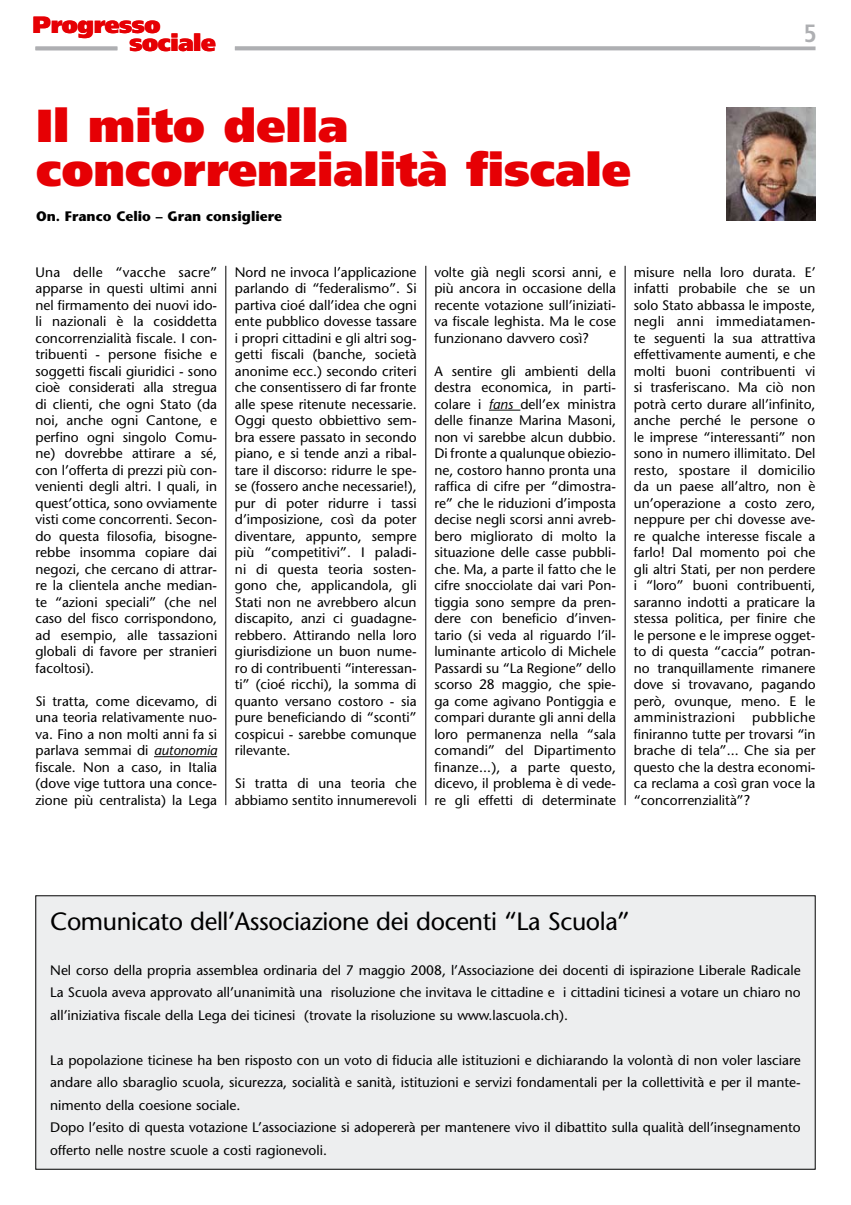
<style>
.page{position:relative;width:851px;height:1205px;background:#fff}
.page>*{position:absolute;margin:0;border:0;box-sizing:border-box;transform-origin:0 0}
.t1{font:900 46.25px/44px "Frutiger";color:#e60004}
.t2{font:25px "Stone Sans";letter-spacing:-.015em;color:#000}
.t3{font:700 condensed 25px "Frutiger";color:#aeafb2}
.t4{font:900 23.5px/17.4px "Frutiger";letter-spacing:-.015em;color:#e60004}
.t5{font:13.75px/16.5px "Stone Sans";color:#000;text-align:justify}
.t6{font:700 13.75px "Stone Sans";color:#000}
.s1{font-style:italic}
</style>
<div class="page">
<svg style="left:235px;top:46px;width:580px;height:4px;background:#b2b3b6"></svg>
<hr style="left:35px;top:47px;width:82px;height:3px;background:#aeafb2">
<img style="left:726px;top:107px;width:89px;height:114px">
<hr style="left:154px;top:756px;width:63px;height:1px;background:#000">
<hr style="left:489px;top:410px;width:31px;height:1px;background:#000">
<hr style="left:225px;top:266px;width:1px;height:539px;background:#000">
<hr style="left:425px;top:266px;width:1px;height:539px;background:#000">
<hr style="left:624px;top:266px;width:1px;height:539px;background:#000">
<div style="left:36px;top:896px;width:779px;height:273px;background:#edeeef"></div>
<h3 class="t4" style="left:129px;top:16px;width:88px;text-indent:-97px">Progresso sociale</h3>
<h2 class="t3" style="left:803px;top:19px;width:15px">5</h2>
<h1 class="t1" style="left:36px;top:103px;width:596px">Il mito della concorrenzialità fiscale</h1>
<p class="t6" style="left:36px;top:208px;width:247px">On. Franco Celio – Gran consigliere</p>
<p class="t5" style="left:35px;top:264px;width:183px">Una delle “vacche sacre” apparse in questi ultimi anni nel firmamento dei nuovi ido&shy;li nazionali è la cosiddetta concorrenzialità fiscale. I con&shy;tribuenti - persone fisiche e soggetti fiscali giuridici - sono cioè considerati alla stregua di clienti, che ogni Stato (da noi, anche ogni Cantone, e perfino ogni singolo Comu&shy;ne) dovrebbe attirare a sé, con l’offerta di prezzi più con&shy;venienti degli altri. I quali, in quest’ottica, sono ovviamente visti come concorrenti. Secon&shy;do questa filosofia, bisogne&shy;rebbe insomma copiare dai negozi, che cercano di attrar&shy;re la clientela anche median&shy;te “azioni speciali” (che nel caso del fisco corrispondono, ad esempio, alle tassazioni globali di favore per stranieri facoltosi).</p>
<p class="t5" style="left:35px;top:693px;width:183px">Si tratta, come dicevamo, di una teoria relativamente nuo&shy;va. Fino a non molti anni fa si parlava semmai di <span class="s1">autonomia </span>fiscale. Non a caso, in Italia (dove vige tuttora una conce&shy;zione più centralista) la Lega</p>
<p class="t5" style="left:235px;top:264px;width:183px">Nord ne invoca l’applicazione parlando di “federalismo”. Si partiva cioé dall’idea che ogni ente pubblico dovesse tassare i propri cittadini e gli altri sog&shy;getti fiscali (banche, società anonime ecc.) secondo criteri che consentissero di far fronte alle spese ritenute necessarie.<br>Oggi questo obbiettivo sem&shy;bra essere passato in secondo piano, e si tende anzi a ribal&shy;tare il discorso: ridurre le spe&shy;se (fossero anche necessarie!), pur di poter ridurre i tassi d’imposizione, così da poter diventare, appunto, sempre più “competitivi”. I paladi&shy;ni di questa teoria sosten&shy;gono che, applicandola, gli Stati non ne avrebbero alcun discapito, anzi ci guadagne&shy;rebbero. Attirando nella loro giurisdizione un buon nume&shy;ro di contribuenti “interessan&shy;ti” (cioé ricchi), la somma di quanto versano costoro - sia pure beneficiando di “sconti” cospicui - sarebbe comunque rilevante.</p>
<p class="t5" style="left:235px;top:775px;width:183px">Si tratta di una teoria che abbiamo sentito innumerevoli</p>
<p class="t5" style="left:434px;top:264px;width:183px">volte già negli scorsi anni, e più ancora in occasione della recente votazione sull’iniziati&shy;va fiscale leghista. Ma le cose funzionano davvero così?</p>
<p class="t5" style="left:434px;top:363px;width:183px">A sentire gli ambienti della destra economica, in parti&shy;colare i <span class="s1">fans</span> dell’ex ministra delle finanze Marina Masoni, non vi sarebbe alcun dubbio.<br>Di fronte a qualunque obiezio&shy;ne, costoro hanno pronta una raffica di cifre per “dimostra&shy;re” che le riduzioni d’imposta decise negli scorsi anni avreb&shy;bero migliorato di molto la situazione delle casse pubbli&shy;che. Ma, a parte il fatto che le cifre snocciolate dai vari Pon&shy;tiggia sono sempre da pren&shy;dere con beneficio d’inven&shy;tario (si veda al riguardo l’il&shy;luminante articolo di Michele Passardi su “La Regione” dello scorso 28 maggio, che spie&shy;ga come agivano Pontiggia e compari durante gli anni della loro permanenza nella “sala comandi” del Dipartimento finanze...), a parte questo, dicevo, il problema è di vede&shy;re gli effetti di determinate</p>
<p class="t5" style="left:633px;top:264px;width:183px">misure nella loro durata. E’ infatti probabile che se un solo Stato abbassa le imposte, negli anni immediatamen&shy;te seguenti la sua attrattiva effettivamente aumenti, e che molti buoni contribuenti vi si trasferiscano. Ma ciò non potrà certo durare all’infinito, anche perché le persone o le imprese “interessanti” non sono in numero illimitato. Del resto, spostare il domicilio da un paese all’altro, non è un’operazione a costo zero, neppure per chi dovesse ave&shy;re qualche interesse fiscale a farlo! Dal momento poi che gli altri Stati, per non perdere i “loro” buoni contribuenti, saranno indotti a praticare la stessa politica, per finire che le persone e le imprese ogget&shy;to di questa “caccia” potran&shy;no tranquillamente rimanere dove si trovavano, pagando però, ovunque, meno. E le amministrazioni pubbliche finiranno tutte per trovarsi “in brache di tela”... Che sia per questo che la destra economi&shy;ca reclama a così gran voce la “concorrenzialità”?</p>
<h2 class="t2" style="left:50px;top:906px;width:581px">Comunicato dell’Associazione dei docenti “La Scuola”</h2>
<p class="t5" style="left:50px;top:959px;width:752px;line-height:22.5px">Nel corso della propria assemblea ordinaria del 7 maggio 2008, l’Associazione dei docenti di ispirazione Liberale Radicale La Scuola aveva approvato all’unanimità una risoluzione che invitava le cittadine e i cittadini ticinesi a votare un chiaro no all’iniziativa fiscale della Lega dei ticinesi (trovate la risoluzione su www.lascuola.ch).</p>
<p class="t5" style="left:50px;top:1048px;width:752px;line-height:22.5px;text-align:left">La popolazione ticinese ha ben risposto con un voto di fiducia alle istituzioni e dichiarando la volontà di non voler lasciare andare allo sbaraglio scuola, sicurezza, socialità e sanità, istituzioni e servizi fondamentali per la collettività e per il mante&shy;nimento della coesione sociale.<br>Dopo l’esito di questa votazione L’associazione si adopererà per mantenere vivo il dibattito sulla qualità dell’insegnamento offerto nelle nostre scuole a costi ragionevoli.</p>
</div>
